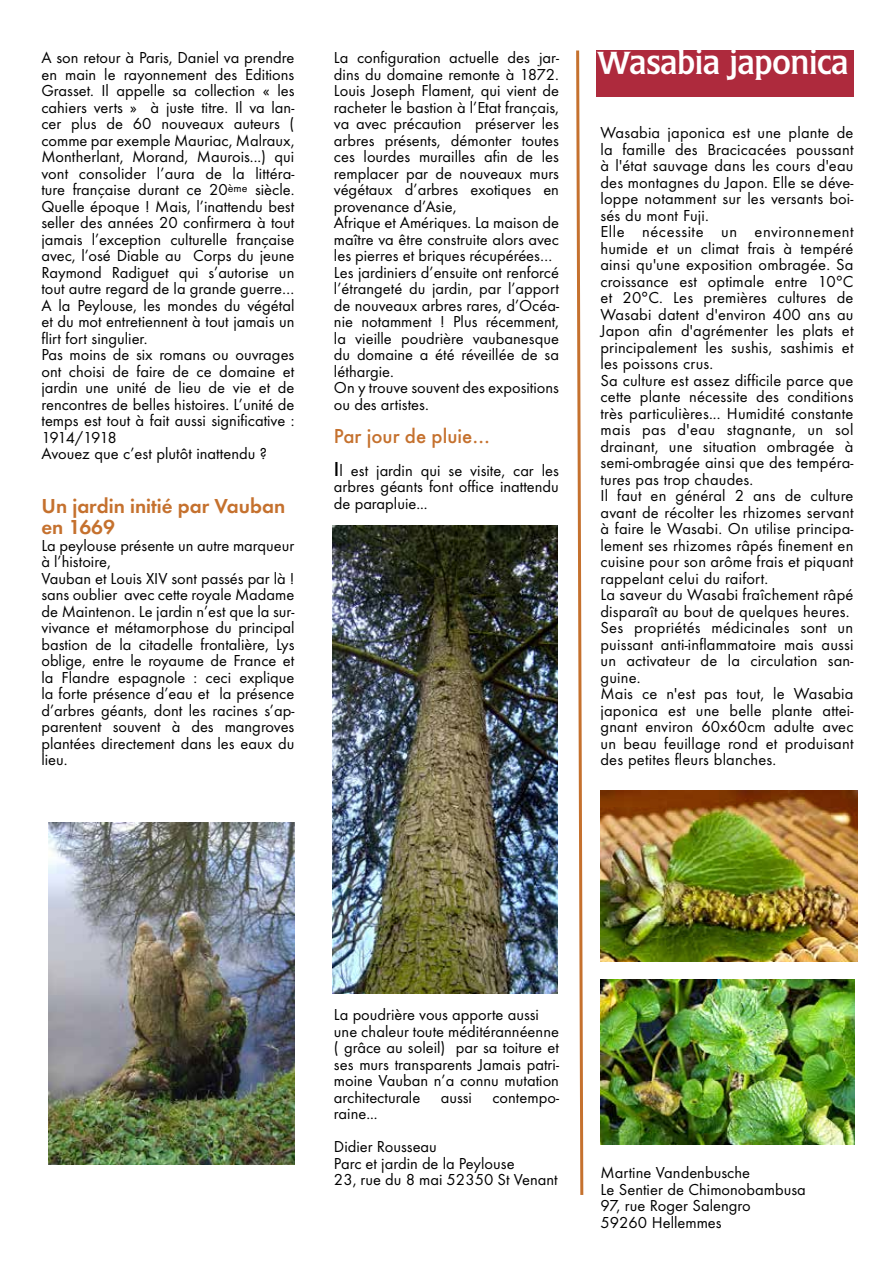
<style>
.page{position:relative;width:893px;height:1263px;background:#fff}
.page>*{position:absolute;margin:0;border:0;box-sizing:border-box;transform-origin:0 0}
.t1{font:31.5px "Flange BQ";color:#fff}
.t2{font:600 21px/21px "Futura T";color:#c5712e}
.t3{font:500 21px "Futura T";color:#c5712e}
.t4{font:16.5px/16.5px "Futura T";color:#000}
.s1{font-family:"Times";font-size:15px}
.s2{font-weight:500;font-size:21px}
</style>
<div class="page">
<img style="left:49px;top:822px;width:245px;height:343px">
<img style="left:333px;top:525px;width:225px;height:468px">
<img style="left:600px;top:790px;width:258px;height:171px">
<div style="left:596px;top:50px;width:257px;height:47px;background:#ae2a3d"></div>
<img style="left:600px;top:979px;width:254px;height:165px">
<svg style="left:576px;top:50px;width:8px;height:1145px"></svg>
<p class="t4" style="left:41px;top:49px;width:255px">A son retour à Paris, Daniel va prendre en main le rayonnement des Editions Grasset. Il appelle sa collection « les cahiers verts » à juste titre. Il va lan&shy;cer plus de 60 nouveaux auteurs ( comme par exemple Mauriac, Malraux, Montherlant, Morand, Maurois...) qui vont consolider l’aura de la littéra&shy;ture française durant ce 20<sup>ème</sup> siècle.<br>Quelle époque ! Mais, l’inattendu best seller des années 20 confirmera à tout jamais l’exception culturelle française avec, l’osé Diable au Corps du jeune Raymond Radiguet qui s’autorise un tout autre regard de la grande guerre… A la Peylouse, les mondes du végétal et du mot entretiennent à tout jamais un flirt fort singulier.<br>Pas moins de six romans ou ouvrages ont choisi de faire de ce domaine et jardin une unité de lieu de vie et de rencontres de belles histoires. L’unité de temps est tout à fait aussi significative :<br>1914/1918<br>Avouez que c’est plutôt inattendu ?</p>
<p class="t2" style="left:41px;top:495px;width:245px">Un jardin initié par Vauban en 1669</p>
<p class="t4" style="left:41px;top:537px;width:255px">La peylouse présente un autre marqueur à l’histoire,<br>Vauban et Louis XIV sont passés par là ! sans oublier avec cette royale Madame de Maintenon. Le jardin n’est que la sur&shy;vivance et métamorphose du principal bastion de la citadelle frontalière, Lys oblige, entre le royaume de France et la Flandre espagnole : ceci explique la forte présence d’eau et la présence d’arbres géants, dont les racines s’ap&shy;parentent souvent à des mangroves plantées directement dans les eaux du lieu.</p>
<p class="t4" style="left:334px;top:49px;width:227px">La configuration actuelle des <span class="s1">j</span>ar&shy;dins du domaine remonte à 1872.<br>Louis Joseph Flament, qui vient de racheter le bastion à l’Etat français, va avec précaution préserver les arbres présents, démonter toutes ces lourdes murailles afin de les remplacer par de nouveaux murs végétaux d’arbres exotiques en provenance d’Asie,<br>Afrique et Amériques. La maison de maître va être construite alors avec les pierres et briques récupérées…<br>Les jardiniers d’ensuite ont renforcé l’étrangeté du jardin, par l’apport de nouveaux arbres rares, d’Océa&shy;nie notamment ! Plus récemment, la vieille poudrière vaubanesque du domaine a été réveillée de sa léthargie.<br>On y trouve souvent des expositions ou des artistes.</p>
<p class="t3" style="left:334px;top:423px;width:157px">Par jour de pluie…</p>
<p class="t4" style="left:334px;top:462px;width:226px;text-align:justify"><span class="s2">I</span>l est jardin qui se visite, car les arbres géants font office inattendu de parapluie...</p>
<h1 class="t1" style="left:596px;top:45px;width:254px">Wasabia japonica</h1>
<p class="t4" style="left:600px;top:125px;width:255px">Wasabia japonica est une plante de la famille des Bracicacées poussant à l'état sauvage dans les cours d'eau des montagnes du Japon. Elle se déve&shy;loppe notamment sur les versants boi&shy;sés du mont Fuji.<br>Elle nécessite un environnement humide et un climat frais à tempéré ainsi qu'une exposition ombragée. Sa croissance est optimale entre 10°C et 20°C. Les premières cultures de Wasabi datent d'environ 400 ans au Japon afin d'agrémenter les plats et principalement les sushis, sashimis et les poissons crus.<br>Sa culture est assez difficile parce que cette plante nécessite des conditions très particulières... Humidité constante mais pas d'eau stagnante, un sol drainant, une situation ombragée à semi-ombragée ainsi que des tempéra&shy;tures pas trop chaudes.<br>Il faut en général 2 ans de culture avant de récolter les rhizomes servant à faire le Wasabi. On utilise principa&shy;lement ses rhizomes râpés finement en cuisine pour son arôme frais et piquant rappelant celui du raifort.<br>La saveur du Wasabi fraîchement râpé disparaît au bout de quelques heures.<br>Ses propriétés médicinales sont un puissant anti-inflammatoire mais aussi un activateur de la circulation san&shy;guine.<br>Mais ce n'est pas tout, le Wasabia japonica est une belle plante attei&shy;gnant environ 60x60cm adulte avec un beau feuillage rond et produisant des petites fleurs blanches.</p>
<p class="t4" style="left:334px;top:1006px;width:227px">La poudrière vous apporte aussi une chaleur toute méditérannéenne ( grâce au soleil) par sa toiture et ses murs transparents Jamais patri&shy;moine Vauban n’a connu mutation architecturale aussi contempo&shy;raine...</p>
<p class="t4" style="left:334px;top:1138px;width:225px">Didier Rousseau<br>Parc et jardin de la Peylouse<br>23, rue du 8 mai 52350 St Venant</p>
<p class="t4" style="left:600px;top:1164px;width:207px">Martine Vandenbusche<br>Le Sentier de Chimonobambusa<br>97, rue Roger Salengro<br>59260 Hellemmes</p>
</div>
